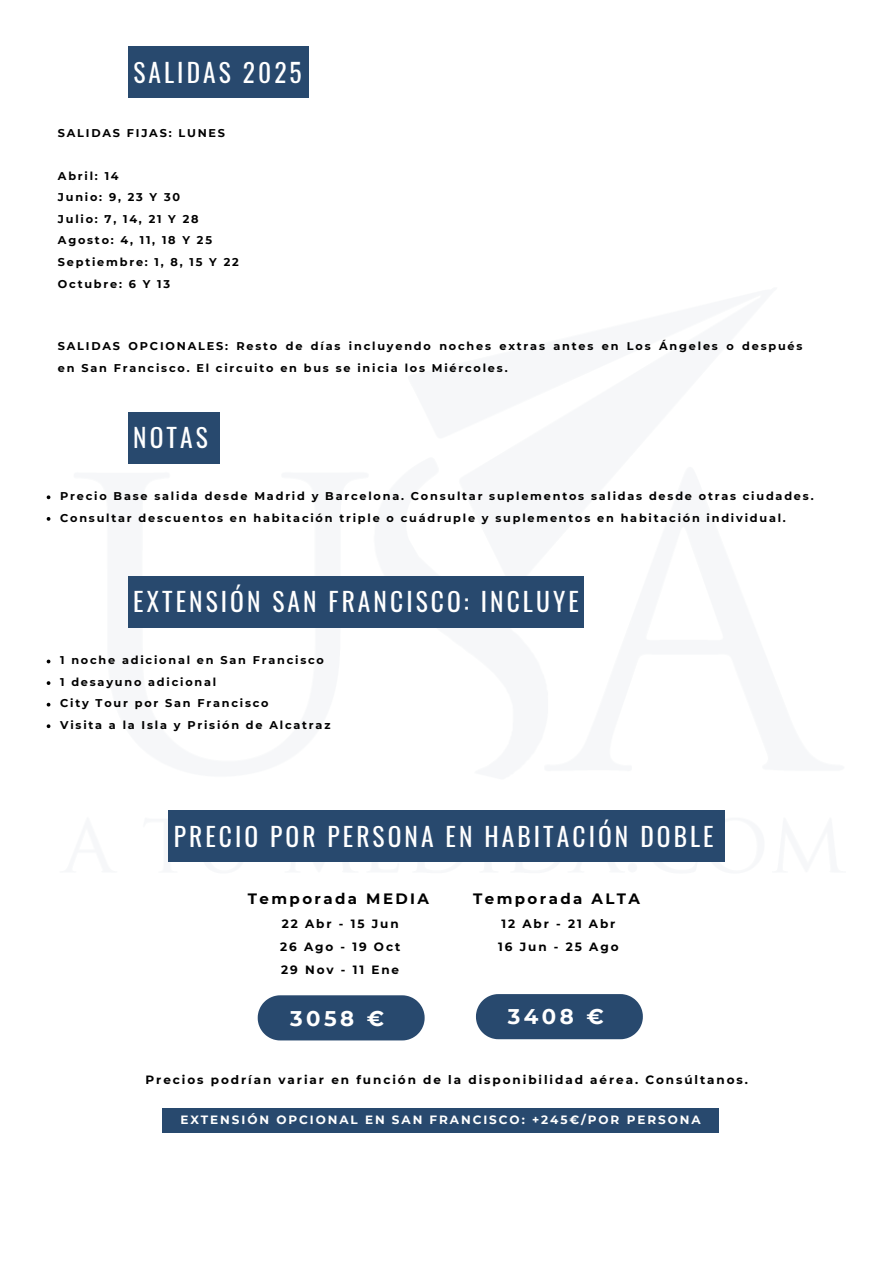
<style>
.page{position:relative;width:894px;height:1264px;background:#fff}
.page>*{position:absolute;margin:0;border:0;box-sizing:border-box;transform-origin:0 0}
.t1{font:25.5px "Oswald";letter-spacing:.12em;color:#fff}
.t2{font:700 21.15px "Montserrat";letter-spacing:.16em;color:#fff}
.t3{font:700 15px "Montserrat";letter-spacing:.16em;color:#000}
.t4{font:700 12px/23px "Montserrat";letter-spacing:.16em;color:#000}
.t5{font:700 12px "Montserrat";letter-spacing:.16em;color:#fff}
.t6{font:700 11.25px/21.6px "Montserrat";letter-spacing:.16em;color:#000}
</style>
<div class="page">
<div style="left:128px;top:47px;width:181px;height:51px;background:#28496e"></div>
<div style="left:128px;top:412px;width:92px;height:51px;background:#28496e"></div>
<svg style="left:47px;top:495px;width:3px;height:4px"></svg>
<div style="left:128px;top:576px;width:456px;height:51px;background:#28496e"></div>
<svg style="left:47px;top:659px;width:3px;height:4px"></svg>
<svg style="left:47px;top:681px;width:3px;height:4px"></svg>
<svg style="left:47px;top:724px;width:3px;height:4px"></svg>
<div style="left:169px;top:810px;width:555px;height:51px;background:#28496e"></div>
<svg style="left:258px;top:995px;width:166px;height:45px;background:#345376"></svg>
<svg style="left:476px;top:994px;width:166px;height:45px;background:#335275"></svg>
<div style="left:162px;top:1108px;width:556px;height:24px;background:#28496e"></div>
<h1 class="t1" style="left:133px;top:59px;width:170px">SALIDAS 2025</h1>
<p class="t6" style="left:58px;top:123px;width:169px">SALIDAS FIJAS: LUNES</p>
<p class="t6" style="left:58px;top:165px;width:182px">Abril: 14<br>Junio: 9, 23 Y 30<br>Julio: 7, 14, 21 Y 28<br>Agosto: 4, 11, 18 Y 25<br>Septiembre: 1, 8, 15 Y 22<br>Octubre: 6 Y 13</p>
<p class="t6" style="left:58px;top:336px;width:745px">SALIDAS OPCIONALES: Resto de dÌas incluyendo noches extras antes en Los £ngeles o despuÈs en San Francisco. El circuito en bus se inicia los MiÈrcoles.</p>
<h1 class="t1" style="left:133px;top:424px;width:76px">NOTAS</h1>
<p class="t6" style="left:60px;top:485px;width:754px">Precio Base salida desde Madrid y Barcelona. Consultar suplementos salidas desde otras ciudades.<br>Consultar descuentos en habitaciÛn triple o cu·druple y suplementos en habitaciÛn individual.</p>
<h1 class="t1" style="left:133px;top:588px;width:447px">EXTENSI”N SAN FRANCISCO: INCLUYE</h1>
<p class="t6" style="left:60px;top:649px;width:272px">1 noche adicional en San Francisco<br>1 desayuno adicional<br>City Tour por San Francisco<br>Visita a la Isla y PrisiÛn de Alcatraz</p>
<h1 class="t1" style="left:174px;top:822px;width:541px">PRECIO POR PERSONA EN HABITACI”N DOBLE</h1>
<h3 class="t3" style="left:248px;top:890px;width:183px">Temporada MEDIA</h3>
<p class="t4" style="left:280px;top:912px;width:122px">22 Abr - 15 Jun<br>26 Ago - 19 Oct<br>29 Nov - 11 Ene</p>
<h3 class="t3" style="left:473px;top:890px;width:168px">Temporada ALTA</h3>
<p class="t4" style="left:498px;top:912px;width:122px">12 Abr - 21 Abr<br>16 Jun - 25 Ago</p>
<h2 class="t2" style="left:290px;top:1006px;width:95px">3058 Ä</h2>
<h2 class="t2" style="left:508px;top:1004px;width:97px">3408 Ä</h2>
<p class="t4" style="left:145px;top:1068px;width:604px">Precios podrÌan variar en funciÛn de la disponibilidad aÈrea. Cons˙ltanos.</p>
<p class="t5" style="left:180px;top:1113px;width:521px">EXTENSI”N OPCIONAL EN SAN FRANCISCO: +245Ä/POR PERSONA</p>
</div>
